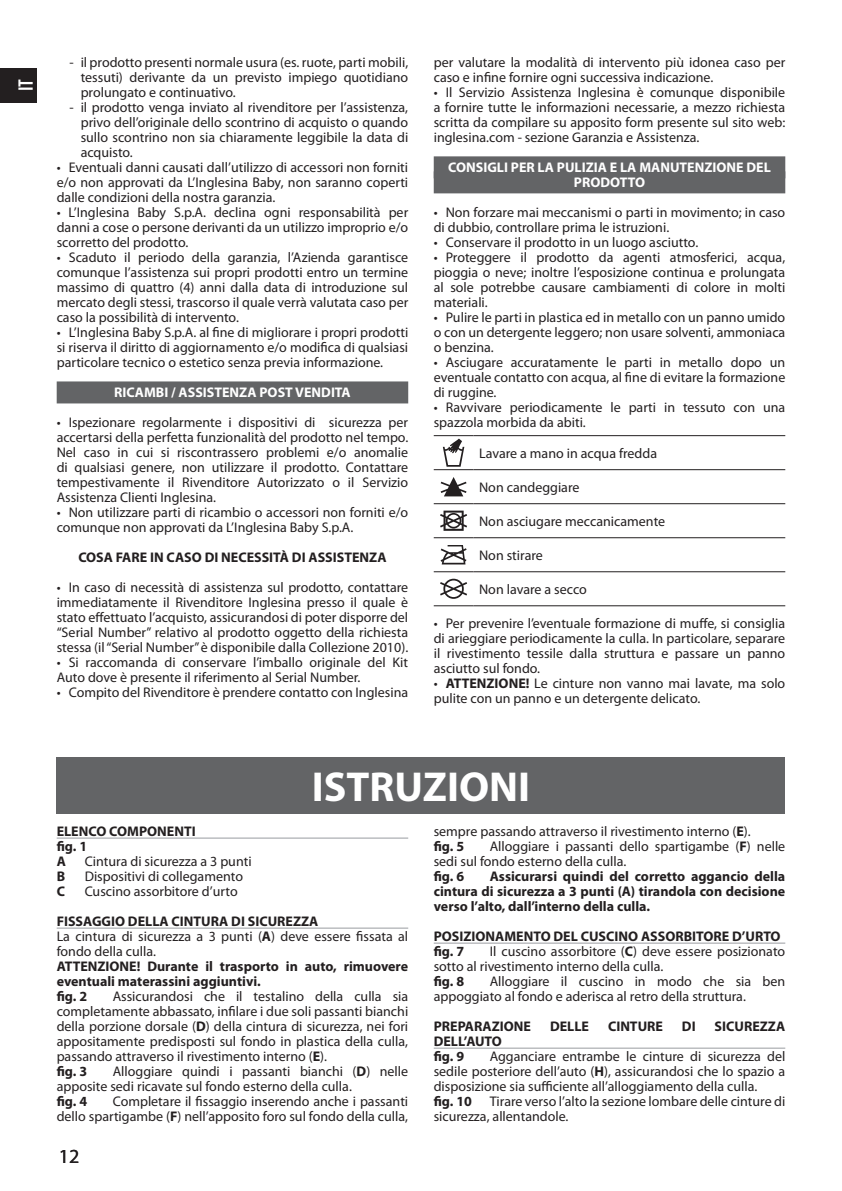
<style>
.page{position:relative;width:842px;height:1191px;background:#fff}
.page>*{position:absolute;margin:0;border:0;box-sizing:border-box;transform-origin:0 0}
.t1{font:700 42px "Myriad Pro";color:#fff}
.t2{font:20px "Myriad Pro";color:#231f20}
.t3{font:700 condensed 20px "DIN Pro";color:#fff}
.t4{font:14px/15px "Myriad Pro";color:#231f20;text-align:justify}
.t5{font:700 14px/15px "Myriad Pro";color:#231f20}
.t6{font:700 14px/15px "Myriad Pro";color:#fff;text-align:center}
.s1{font-weight:700}
</style>
<div class="page">
<div style="left:0;top:68px;width:37px;height:34px;background:#231f20"></div>
<div style="left:57px;top:381px;width:351px;height:22px;background:#636466"></div>
<div style="left:434px;top:156px;width:351px;height:22px;background:#636466"></div>
<div style="left:434px;top:171px;width:351px;height:22px;background:#636466"></div>
<hr style="left:473px;top:469px;width:312px;height:1px;background:#231f20">
<hr style="left:473px;top:503px;width:312px;height:1px;background:#231f20">
<hr style="left:473px;top:537px;width:312px;height:1px;background:#231f20">
<hr style="left:473px;top:571px;width:312px;height:1px;background:#231f20">
<hr style="left:434px;top:435px;width:39px;height:1px;background:#231f20">
<hr style="left:473px;top:435px;width:312px;height:1px;background:#231f20">
<hr style="left:434px;top:605px;width:39px;height:1px;background:#231f20">
<hr style="left:473px;top:605px;width:312px;height:1px;background:#231f20">
<hr style="left:434px;top:469px;width:39px;height:1px;background:#231f20">
<hr style="left:434px;top:503px;width:39px;height:1px;background:#231f20">
<hr style="left:434px;top:537px;width:39px;height:1px;background:#231f20">
<hr style="left:434px;top:571px;width:39px;height:1px;background:#231f20">
<svg style="left:443px;top:438px;width:21px;height:29px"></svg>
<svg style="left:441px;top:477px;width:25px;height:19px"></svg>
<svg style="left:440px;top:510px;width:27px;height:21px"></svg>
<svg style="left:441px;top:545px;width:26px;height:19px"></svg>
<svg style="left:440px;top:578px;width:27px;height:21px"></svg>
<hr style="left:57px;top:837px;width:351px;height:2px;background:#bbbdc0">
<hr style="left:57px;top:927px;width:351px;height:2px;background:#bbbdc0">
<hr style="left:434px;top:942px;width:351px;height:2px;background:#bbbdc0">
<hr style="left:434px;top:1047px;width:351px;height:2px;background:#bbbdc0">
<div style="left:57px;top:757px;width:728px;height:57px;background:#636466"></div>
<h2 class="t3" style="left:14px;top:91px;width:14px;rotate:-90deg">IT</h2>
<p class="t4" style="left:81px;top:56px;width:329px;text-indent:-11px">- il prodotto presenti normale usura (es. ruote, parti mobili, tessuti) derivante da un previsto impiego quotidiano prolungato e continuativo.</p>
<p class="t4" style="left:81px;top:101px;width:329px;text-indent:-11px">- il prodotto venga inviato al rivenditore per l’assistenza, privo dell’originale dello scontrino di acquisto o quando sullo scontrino non sia chiaramente leggibile la data di acquisto.</p>
<p class="t4" style="left:57px;top:161px;width:353px">• Eventuali danni causati dall’utilizzo di accessori non forniti e/o non approvati da L’Inglesina Baby, non saranno coperti dalle condizioni della nostra garanzia.</p>
<p class="t4" style="left:57px;top:206px;width:353px">• L’Inglesina Baby S.p.A. declina ogni responsabilità per danni a cose o persone derivanti da un utilizzo improprio e/o scorretto del prodotto.</p>
<p class="t4" style="left:57px;top:251px;width:353px">• Scaduto il periodo della garanzia, l’Azienda garantisce comunque l’assistenza sui propri prodotti entro un termine massimo di quattro (4) anni dalla data di introduzione sul mercato degli stessi, trascorso il quale verrà valutata caso per caso la possibilità di intervento.</p>
<p class="t4" style="left:57px;top:326px;width:353px">• L’Inglesina Baby S.p.A. al fine di migliorare i propri prodotti si riserva il diritto di aggiornamento e/o modifica di qualsiasi particolare tecnico o estetico senza previa informazione.</p>
<p class="t6" style="left:114px;top:386px;width:238px">RICAMBI / ASSISTENZA POST VENDITA</p>
<p class="t4" style="left:57px;top:416px;width:353px">• Ispezionare regolarmente i dispositivi di sicurezza per accertarsi della perfetta funzionalità del prodotto nel tempo.<br>Nel caso in cui si riscontrassero problemi e/o anomalie di qualsiasi genere, non utilizzare il prodotto. Contattare tempestivamente il Rivenditore Autorizzato o il Servizio Assistenza Clienti Inglesina.</p>
<p class="t4" style="left:57px;top:506px;width:353px">• Non utilizzare parti di ricambio o accessori non forniti e/o comunque non approvati da L’Inglesina Baby S.p.A.</p>
<p class="t5" style="left:78px;top:551px;width:310px">COSA FARE IN CASO DI NECESSITÀ DI ASSISTENZA</p>
<p class="t4" style="left:57px;top:581px;width:353px">• In caso di necessità di assistenza sul prodotto, contattare immediatamente il Rivenditore Inglesina presso il quale è stato effettuato l’acquisto, assicurandosi di poter disporre del “Serial Number” relativo al prodotto oggetto della richiesta stessa (il “Serial Number” è disponibile dalla Collezione 2010).</p>
<p class="t4" style="left:57px;top:656px;width:353px">• Si raccomanda di conservare l’imballo originale del Kit<br>Auto dove è presente il riferimento al Serial Number.</p>
<p class="t4" style="left:57px;top:686px;width:353px">• Compito del Rivenditore è prendere contatto con Inglesina</p>
<p class="t4" style="left:434px;top:56px;width:353px">per valutare la modalità di intervento più idonea caso per caso e infine fornire ogni successiva indicazione.</p>
<p class="t4" style="left:434px;top:86px;width:353px">• Il Servizio Assistenza Inglesina è comunque disponibile a fornire tutte le informazioni necessarie, a mezzo richiesta scritta da compilare su apposito form presente sul sito web: inglesina.com - sezione Garanzia e Assistenza.</p>
<p class="t6" style="left:448px;top:161px;width:324px">CONSIGLI PER LA PULIZIA E LA MANUTENZIONE DEL<br>PRODOTTO</p>
<p class="t4" style="left:434px;top:206px;width:353px">• Non forzare mai meccanismi o parti in movimento; in caso di dubbio, controllare prima le istruzioni.</p>
<p class="t4" style="left:434px;top:236px;width:266px">• Conservare il prodotto in un luogo asciutto.</p>
<p class="t4" style="left:434px;top:251px;width:353px">• Proteggere il prodotto da agenti atmosferici, acqua, pioggia o neve; inoltre l’esposizione continua e prolungata al sole potrebbe causare cambiamenti di colore in molti materiali.</p>
<p class="t4" style="left:434px;top:311px;width:353px">• Pulire le parti in plastica ed in metallo con un panno umido o con un detergente leggero; non usare solventi, ammoniaca o benzina.</p>
<p class="t4" style="left:434px;top:356px;width:353px">• Asciugare accuratamente le parti in metallo dopo un eventuale contatto con acqua, al fine di evitare la formazione di ruggine.</p>
<p class="t4" style="left:434px;top:401px;width:353px">• Ravvivare periodicamente le parti in tessuto con una spazzola morbida da abiti.</p>
<p class="t4" style="left:479px;top:446px;width:180px">Lavare a mano in acqua fredda</p>
<p class="t4" style="left:479px;top:480px;width:102px">Non candeggiare</p>
<p class="t4" style="left:479px;top:514px;width:188px">Non asciugare meccanicamente</p>
<p class="t4" style="left:479px;top:548px;width:65px">Non stirare</p>
<p class="t4" style="left:479px;top:583px;width:109px">Non lavare a secco</p>
<p class="t4" style="left:434px;top:617px;width:353px">• Per prevenire l’eventuale formazione di muffe, si consiglia di arieggiare periodicamente la culla. In particolare, separare il rivestimento tessile dalla struttura e passare un panno asciutto sul fondo.</p>
<p class="t4" style="left:434px;top:677px;width:353px">• <span class="s1">ATTENZIONE!</span> Le cinture non vanno mai lavate, ma solo pulite con un panno e un detergente delicato.</p>
<h1 class="t1" style="left:312px;top:771px;width:220px">ISTRUZIONI</h1>
<p class="t5" style="left:57px;top:824px;width:140px">ELENCO COMPONENTI fig. 1<br>A</p>
<p class="t4" style="left:85px;top:854px;width:168px">Cintura di sicurezza a 3 punti</p>
<p class="t5" style="left:57px;top:869px;width:10px">B</p>
<p class="t4" style="left:85px;top:869px;width:160px">Dispositivi di collegamento</p>
<p class="t5" style="left:57px;top:884px;width:10px">C</p>
<p class="t4" style="left:85px;top:884px;width:154px">Cuscino assorbitore d’urto</p>
<p class="t4" style="left:57px;top:914px;width:353px;text-align:left"><span class="s1">FISSAGGIO DELLA CINTURA DI SICUREZZA<br></span>La cintura di sicurezza a 3 punti (<span class="s1">A</span>) deve essere fissata al fondo della culla.</p>
<p class="t5" style="left:57px;top:959px;width:353px">ATTENZIONE! Durante il trasporto in auto, rimuovere eventuali materassini aggiuntivi.<br>fig. 2</p>
<p class="t4" style="left:57px;top:989px;width:353px;text-align:left;text-indent:56px">Assicurandosi che il testalino della culla sia completamente abbassato, infilare i due soli passanti bianchi della porzione dorsale (<span class="s1">D</span>) della cintura di sicurezza, nei fori appositamente predisposti sul fondo in plastica della culla, passando attraverso il rivestimento interno (<span class="s1">E</span>).<br><span class="s1">fig. 3</span></p>
<p class="t4" style="left:57px;top:1064px;width:353px;text-indent:56px">Alloggiare quindi i passanti bianchi (<span class="s1">D</span>) nelle apposite sedi ricavate sul fondo esterno della culla.</p>
<p class="t5" style="left:57px;top:1094px;width:32px">fig. 4</p>
<p class="t4" style="left:57px;top:1094px;width:353px;text-align:right">Completare il fissaggio inserendo anche i passanti<br>dello spartigambe (<span class="s1">F</span>) nell’apposito foro sul fondo della culla,</p>
<h2 class="t2" style="left:59px;top:1148px;width:22px">12</h2>
<p class="t4" style="left:434px;top:824px;width:319px">sempre passando attraverso il rivestimento interno (<span class="s1">E</span>). <span class="s1">fig. 5</span></p>
<p class="t4" style="left:434px;top:839px;width:353px;text-indent:56px">Alloggiare i passanti dello spartigambe (<span class="s1">F</span>) nelle sedi sul fondo esterno della culla.</p>
<p class="t5" style="left:434px;top:869px;width:32px">fig. 6</p>
<p class="t5" style="left:434px;top:869px;width:353px;text-align:justify;text-indent:56px">Assicurarsi quindi del corretto aggancio della cintura di sicurezza a 3 punti (A) tirandola con decisione verso l’alto, dall’interno della culla.</p>
<p class="t5" style="left:434px;top:929px;width:348px">POSIZIONAMENTO DEL CUSCINO ASSORBITORE D’URTO fig. 7</p>
<p class="t4" style="left:434px;top:944px;width:353px;text-indent:56px">Il cuscino assorbitore (<span class="s1">C</span>) deve essere posizionato sotto al rivestimento interno della culla.</p>
<p class="t5" style="left:434px;top:974px;width:32px">fig. 8</p>
<p class="t4" style="left:434px;top:974px;width:353px;text-indent:56px">Alloggiare il cuscino in modo che sia ben appoggiato al fondo e aderisca al retro della struttura.</p>
<p class="t5" style="left:434px;top:1019px;width:99px">PREPARAZIONE</p>
<p class="t5" style="left:550px;top:1019px;width:41px">DELLE</p>
<p class="t5" style="left:608px;top:1019px;width:56px">CINTURE</p>
<p class="t5" style="left:682px;top:1019px;width:15px">DI</p>
<p class="t5" style="left:715px;top:1019px;width:72px">SICUREZZA</p>
<p class="t5" style="left:434px;top:1034px;width:70px">DELL’AUTO fig. 9</p>
<p class="t4" style="left:434px;top:1049px;width:353px;text-indent:56px">Agganciare entrambe le cinture di sicurezza del sedile posteriore dell’auto (<span class="s1">H</span>), assicurandosi che lo spazio a disposizione sia sufficiente all’alloggiamento della culla.</p>
<p class="t5" style="left:434px;top:1094px;width:40px">fig. 10</p>
<p class="t4" style="left:434px;top:1094px;width:353px;text-indent:56px">Tirare verso l’alto la sezione lombare delle cinture di sicurezza, allentandole.</p>
</div>
